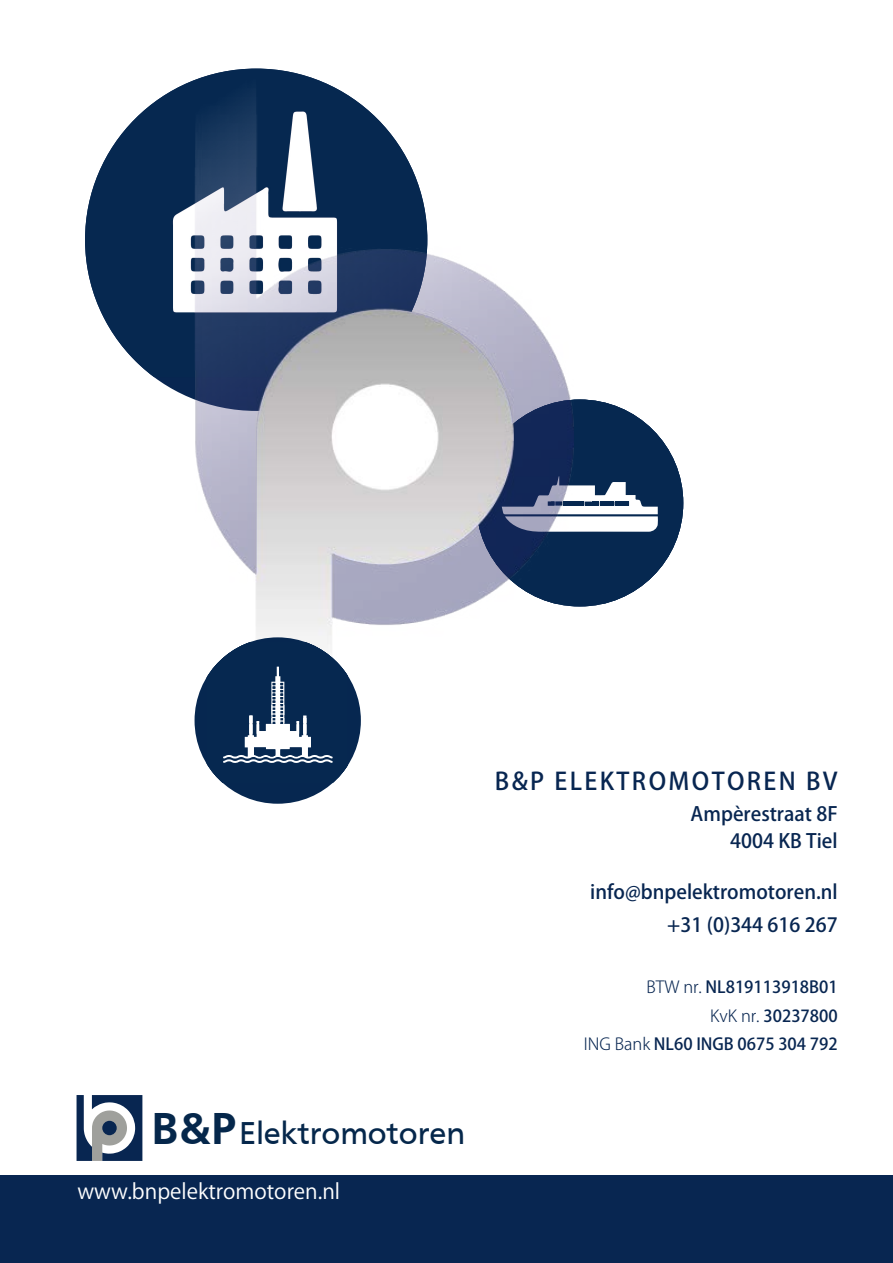
<style>
.page{position:relative;width:893px;height:1263px;background:#fff}
.page>*{position:absolute;margin:0;border:0;box-sizing:border-box;transform-origin:0 0}
.t1{font:32.7px "Frutiger";color:#05274b}
.t2{font:500 24px "Koz Go Pro";letter-spacing:.1em;color:#082651}
.t3{font:21px "Koz Go Pro";color:#fff}
.t4{font:500 19.5px/27px "Koz Go Pro";color:#082651;text-align:right}
.t5{font:500 16.5px/28.5px "Koz Go Pro";color:#082651;text-align:right}
.s1{font-weight:700;font-size:46.2px}
.s2{font-weight:300}
</style>
<div class="page">
<img style="left:85px;top:80px;width:109px;height:297px">
<svg style="left:574px;top:399px;width:109px;height:207px"></svg>
<img style="left:194px;top:68px;width:380px;height:639px">
<div style="left:195px;top:637px;width:166px;height:167px;background:#062750;border-radius:50%"></div>
<svg style="left:207px;top:642px;width:141px;height:141px"></svg>
<div style="left:0;top:1175px;width:893px;height:88px;background:#082651"></div>
<svg style="left:77px;top:1095px;width:65px;height:66px"></svg>
<div style="left:102px;top:1121px;width:15px;height:14px;background:#082651;border-radius:50%"></div>
<h1 class="t1" style="left:151px;top:1114px;width:316px"><span class="s1">B&amp;P</span>Elektromotoren</h1>
<p class="t3" style="left:77px;top:1178px;width:264px">www.bnpelektromotoren.nl</p>
<p class="t2" style="left:495px;top:765px;width:344px">B&amp;P ELEKTROMOTOREN BV</p>
<p class="t4" style="left:691px;top:801px;width:149px">Ampèrestraat 8F<br>4004 KB Tiel</p>
<p class="t4" style="left:590px;top:876px;width:249px;line-height:33px">info@bnpelektromotoren.nl +31 (0)344 616 267</p>
<p class="t5" style="left:584px;top:973px;width:255px"><span class="s2">BTW nr.</span> NL819113918B01<br><span class="s2">KvK nr.</span> 30237800<br><span class="s2">ING Bank</span> NL60 INGB 0675 304 792</p>
</div>
